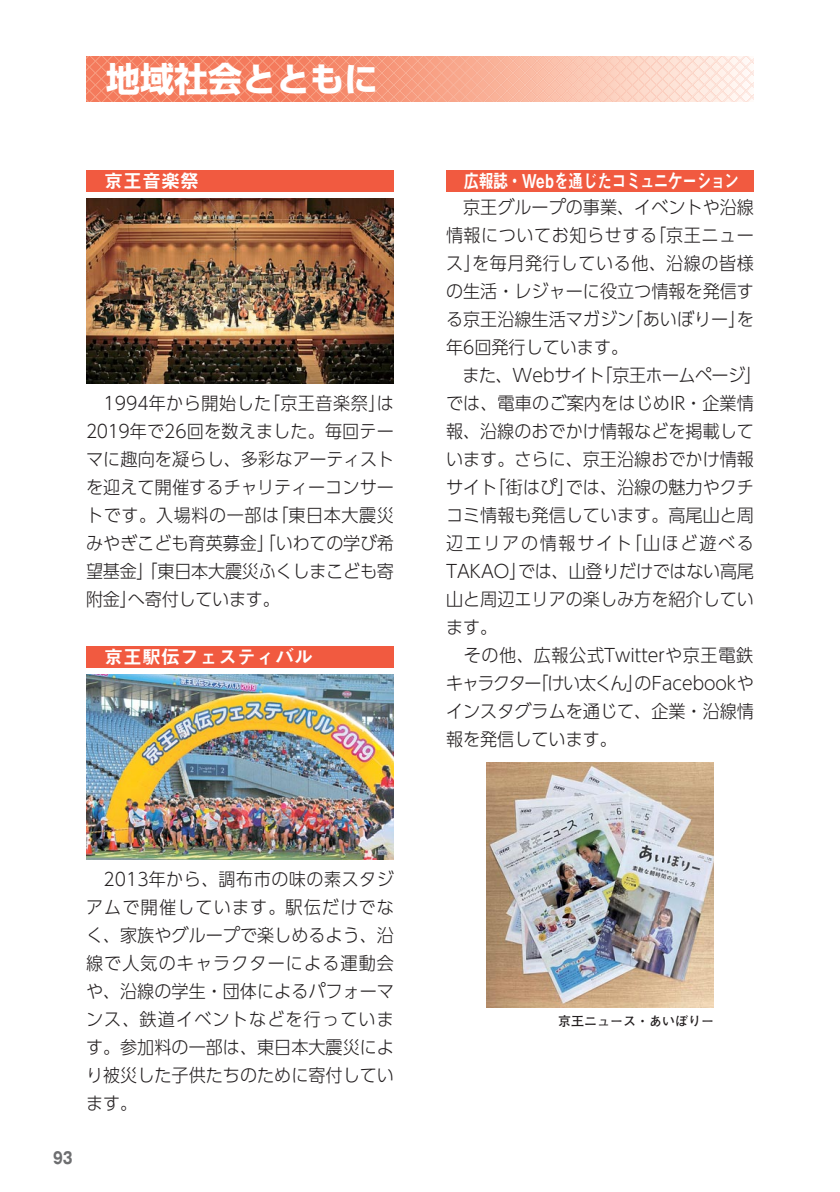
<style>
.page{position:relative;width:840px;height:1192px;background:#fff}
.page>*{position:absolute;margin:0;border:0;box-sizing:border-box;transform-origin:0 0}
.t1{font:700 34px "UD Shin Go Pr 6 N";color:#fff}
.t2{font:19px "Midashi Go Pr 6 N MB31";letter-spacing:-.05em;color:#fff;scale:.8 1}
.t3{font:19px "Midashi Go Pr 6 N MB31";color:#fff}
.t4{font:300 18px/28px "UD Shin Go Pr 6 N";color:#231f20;text-align:justify;scale:.95 1}
.t5{font:700 16px "Gothic MB101 Pr 6 N";color:#6d6e70;scale:.8 1}
.t6{font:700 13px "Futo Go B101 Pr 6 N";color:#231f20}
</style>
<div class="page">
<div style="left:86px;top:170px;width:308px;height:22px;background:#f15a40"></div>
<div style="left:86px;top:646px;width:308px;height:22px;background:#f15a40"></div>
<div style="left:446px;top:170px;width:308px;height:22px;background:#f15a40"></div>
<img style="left:486px;top:762px;width:228px;height:246px">
<img style="left:86px;top:198px;width:308px;height:186px">
<img style="left:86px;top:674px;width:308px;height:186px">
<img style="left:380px;top:56px;width:4px;height:46px">
<img style="left:384px;top:56px;width:12px;height:46px">
<img style="left:396px;top:56px;width:12px;height:46px">
<img style="left:408px;top:56px;width:12px;height:46px">
<img style="left:420px;top:56px;width:12px;height:46px">
<img style="left:432px;top:56px;width:12px;height:46px">
<img style="left:444px;top:56px;width:12px;height:46px">
<img style="left:456px;top:56px;width:12px;height:46px">
<img style="left:468px;top:56px;width:12px;height:46px">
<img style="left:480px;top:56px;width:12px;height:46px">
<img style="left:492px;top:56px;width:11px;height:46px">
<img style="left:503px;top:56px;width:12px;height:46px">
<img style="left:515px;top:56px;width:12px;height:46px">
<img style="left:527px;top:56px;width:12px;height:46px">
<img style="left:539px;top:56px;width:12px;height:46px">
<img style="left:551px;top:56px;width:12px;height:46px">
<img style="left:563px;top:56px;width:12px;height:46px">
<img style="left:575px;top:56px;width:12px;height:46px">
<img style="left:587px;top:56px;width:12px;height:46px">
<img style="left:599px;top:56px;width:12px;height:46px">
<img style="left:611px;top:56px;width:12px;height:46px">
<img style="left:623px;top:56px;width:12px;height:46px">
<img style="left:635px;top:56px;width:12px;height:46px">
<img style="left:647px;top:56px;width:12px;height:46px">
<img style="left:659px;top:56px;width:12px;height:46px">
<img style="left:671px;top:56px;width:12px;height:46px">
<img style="left:683px;top:56px;width:11px;height:46px">
<img style="left:706px;top:56px;width:12px;height:2px">
<img style="left:718px;top:56px;width:12px;height:2px">
<img style="left:730px;top:56px;width:20px;height:2px">
<img style="left:694px;top:58px;width:60px;height:44px">
<img style="left:368px;top:56px;width:12px;height:46px">
<img style="left:356px;top:56px;width:12px;height:46px">
<img style="left:344px;top:56px;width:12px;height:46px">
<img style="left:332px;top:56px;width:12px;height:46px">
<img style="left:320px;top:56px;width:12px;height:46px">
<img style="left:308px;top:56px;width:12px;height:46px">
<img style="left:296px;top:56px;width:12px;height:46px">
<img style="left:284px;top:56px;width:12px;height:46px">
<img style="left:272px;top:56px;width:12px;height:46px">
<img style="left:260px;top:56px;width:12px;height:46px">
<img style="left:248px;top:56px;width:12px;height:46px">
<img style="left:236px;top:56px;width:12px;height:46px">
<img style="left:224px;top:56px;width:12px;height:46px">
<img style="left:213px;top:56px;width:11px;height:46px">
<img style="left:201px;top:56px;width:12px;height:46px">
<img style="left:189px;top:56px;width:12px;height:46px">
<img style="left:177px;top:56px;width:12px;height:46px">
<img style="left:165px;top:56px;width:12px;height:46px">
<img style="left:153px;top:56px;width:12px;height:46px">
<img style="left:86px;top:56px;width:67px;height:46px">
<img style="left:86px;top:56px;width:55px;height:39px">
<img style="left:86px;top:56px;width:43px;height:27px">
<img style="left:86px;top:56px;width:31px;height:15px">
<img style="left:86px;top:56px;width:19px;height:3px">
<h1 class="t1" style="left:106px;top:66px;width:273px">地域社会とともに</h1>
<p class="t3" style="left:104px;top:174px;width:96px">京王音楽祭</p>
<p class="t4" style="left:86px;top:392px;width:326px">　1994年から開始した「京王音楽祭」は2019年で26回を数えました。毎回テーマに趣向を凝らし、多彩なアーティストを迎えて開催するチャリティーコンサートです。入場料の一部は「東日本大震災みやぎこども育英募金」「いわての学び希望基金」「東日本大震災ふくしまこども寄附金」へ寄付しています。</p>
<p class="t3" style="left:104px;top:650px;width:210px">京王駅伝フェスティバル</p>
<p class="t4" style="left:86px;top:868px;width:326px">　2013年から、調布市の味の素スタジアムで開催しています。駅伝だけでなく、家族やグループで楽しめるよう、沿線で人気のキャラクターによる運動会や、沿線の学生・団体によるパフォーマンス、鉄道イベントなどを行っています。参加料の一部は、東日本大震災により被災した子供たちのために寄付しています。</p>
<p class="t5" style="left:53px;top:1152px;width:26px">93</p>
<p class="t2" style="left:464px;top:174px;width:346px">広報誌・Webを通じたコミュニケーション</p>
<p class="t4" style="left:446px;top:196px;width:334px;text-align:left">　京王グループの事業、イベントや沿線情報についてお知らせする「京王ニュース」を毎月発行している他、沿線の皆様の生活・レジャーに役立つ情報を発信する京王沿線生活マガジン「あいぼりー」を年6回発行しています。<br>　また、Webサイト「京王ホームページ」では、電車のご案内をはじめIR・企業情報、沿線のおでかけ情報などを掲載しています。さらに、京王沿線おでかけ情報サイト「街はぴ」では、沿線の魅力やクチコミ情報も発信しています。高尾山と周辺エリアの情報サイト「山ほど遊べる<br>TAKAO」では、山登りだけではない高尾山と周辺エリアの楽しみ方を紹介しています。<br>　その他、広報公式Twitterや京王電鉄キャラクター「けい太くん」のFacebookやインスタグラムを通じて、企業・沿線情報を発信しています。</p>
<p class="t6" style="left:558px;top:1017px;width:158px">京王ニュース・あいぼりー</p>
</div>
